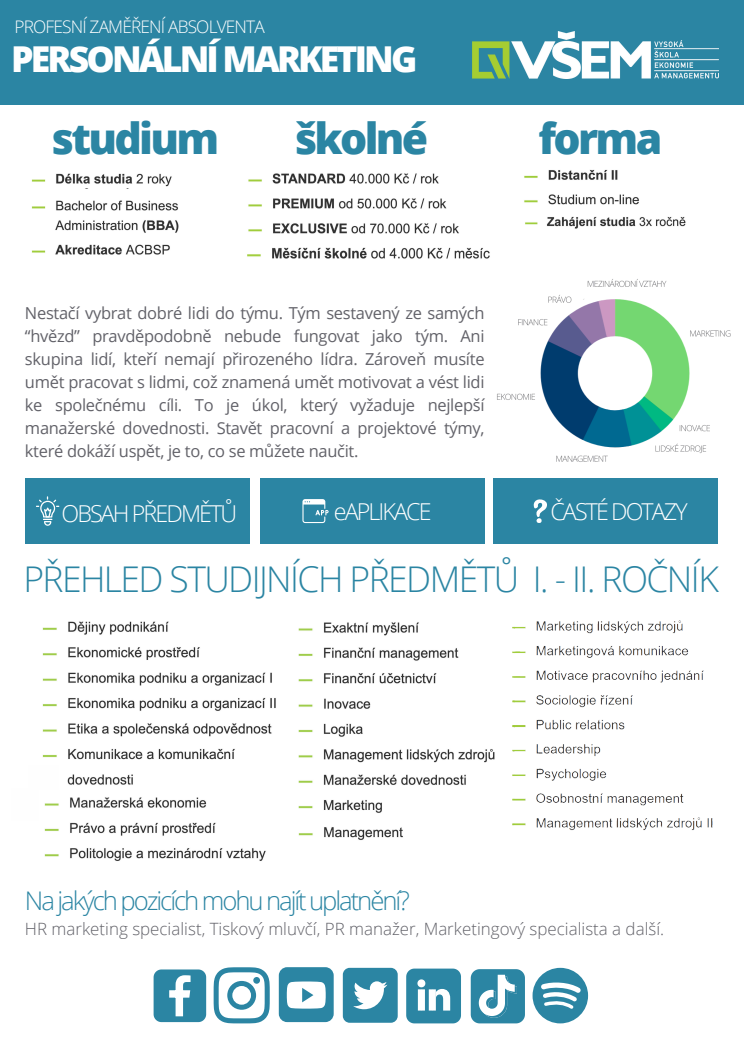
<style>
.page{position:relative;width:744px;height:1053px;background:#fff}
.page>*{position:absolute;margin:0;border:0;box-sizing:border-box;transform-origin:0 0}
.t1{font:800 42.8px "Open Sans";letter-spacing:-.065em;color:#2b85a3}
.t2{font:800 35.64px "Open Sans";letter-spacing:-.08em;color:#fff}
.t3{font:300 35.44px "Open Sans";letter-spacing:-.045em;color:#2b85a3}
.t4{font:300 25.68px "Open Sans";letter-spacing:-.08em;color:#2b85a3}
.t5{font:300 23.24px "Open Sans";letter-spacing:-.08em;color:#fff}
.t6{font:300 17.32px "Open Sans";letter-spacing:-.05em;color:#fff}
.t7{font:300 16.92px "Open Sans";color:#626269}
.t8{font:16.48px/22.9px "Open Sans";letter-spacing:-.02em;color:#626269;text-align:justify}
</style>
<div class="page">
<div style="left:0;top:0;width:744px;height:104px;background:#2b85a3"></div>
<img style="left:484px;top:279px;width:247px;height:212px">
<svg style="left:214px;top:967px;width:56px;height:56px"></svg>
<svg style="left:253px;top:976px;width:7px;height:7px"></svg>
<svg style="left:406px;top:968px;width:55px;height:55px"></svg>
<div style="left:279px;top:967px;width:55px;height:55px;background:#2b85a3;border-radius:8px"></div>
<svg style="left:287px;top:981px;width:39px;height:27px"></svg>
<div style="left:343px;top:967px;width:55px;height:55px;background:#2b85a3;border-radius:7px"></div>
<svg style="left:353px;top:981px;width:34px;height:28px"></svg>
<svg style="left:533px;top:967px;width:55px;height:56px"></svg>
<svg style="left:471px;top:969px;width:54px;height:54px"></svg>
<svg style="left:154px;top:969px;width:52px;height:52px"></svg>
<img style="left:473px;top:31px;width:245px;height:48px">
<div style="left:25px;top:478px;width:225px;height:65px;background:#2b85a3"></div>
<div style="left:260px;top:478px;width:224px;height:65px;background:#2b85a3"></div>
<div style="left:493px;top:478px;width:225px;height:65px;background:#2b85a3"></div>
<svg style="left:534px;top:499px;width:13px;height:24px"></svg>
<svg style="left:302px;top:499px;width:27px;height:24px"></svg>
<svg style="left:36px;top:496px;width:23px;height:29px"></svg>
<img style="left:42px;top:621px;width:234px;height:164px">
<div style="left:28px;top:765px;width:31px;height:31px;background:#fefefe"></div>
<img style="left:44px;top:797px;width:222px;height:64px">
<img style="left:298px;top:622px;width:197px;height:191px">
<img style="left:298px;top:827px;width:105px;height:13px">
<img style="left:524px;top:169px;width:115px;height:36px">
<img style="left:31px;top:173px;width:141px;height:14px">
<img style="left:248px;top:173px;width:211px;height:61px">
<img style="left:247px;top:247px;width:243px;height:12px">
<img style="left:31px;top:188px;width:148px;height:67px">
<img style="left:525px;top:216px;width:161px;height:13px">
<img style="left:512px;top:620px;width:201px;height:210px">
<p class="t6" style="left:14px;top:15px;width:252px">PROFESNÍ ZAMĚŘENÍ ABSOLVENTA</p>
<h2 class="t2" style="left:11px;top:34px;width:408px">PERSONÁLNÍ MARKETING</h2>
<h1 class="t1" style="left:51px;top:109px;width:169px">studium</h1>
<h1 class="t1" style="left:295px;top:109px;width:135px">školné</h1>
<h1 class="t1" style="left:539px;top:109px;width:125px">forma</h1>
<p class="t8" style="left:25px;top:301px;width:461px">Nestačí vybrat dobré lidi do týmu. Tým sestavený ze samých “hvězd” pravděpodobně nebude fungovat jako tým. Ani skupina lidí, kteří nemají přirozeného lídra. Zároveň musíte umět pracovat s lidmi, což znamená umět motivovat a vést lidi ke společnému cíli. To je úkol, který vyžaduje nejlepší manažerské dovednosti. Stavět pracovní a projektové týmy, které dokáží uspět, je to, co se můžete naučit.</p>
<h3 class="t5" style="left:62px;top:497px;width:177px">OBSAH PŘEDMĚTŮ</h3>
<h3 class="t5" style="left:334px;top:495px;width:99px">eAPLIKACE</h3>
<h3 class="t5" style="left:550px;top:495px;width:139px">ČASTÉ DOTAZY</h3>
<h3 class="t3" style="left:23px;top:554px;width:697px">PŘEHLED STUDIJNÍCH PŘEDMĚTŮ I. - II. ROČNÍK</h3>
<h3 class="t4" style="left:25px;top:883px;width:386px">Na jakých pozicích mohu najít uplatnění?</h3>
<p class="t7" style="left:25px;top:916px;width:641px">HR marketing specialist, Tiskový mluvčí, PR manažer, Marketingový specialista a další.</p>
</div>
